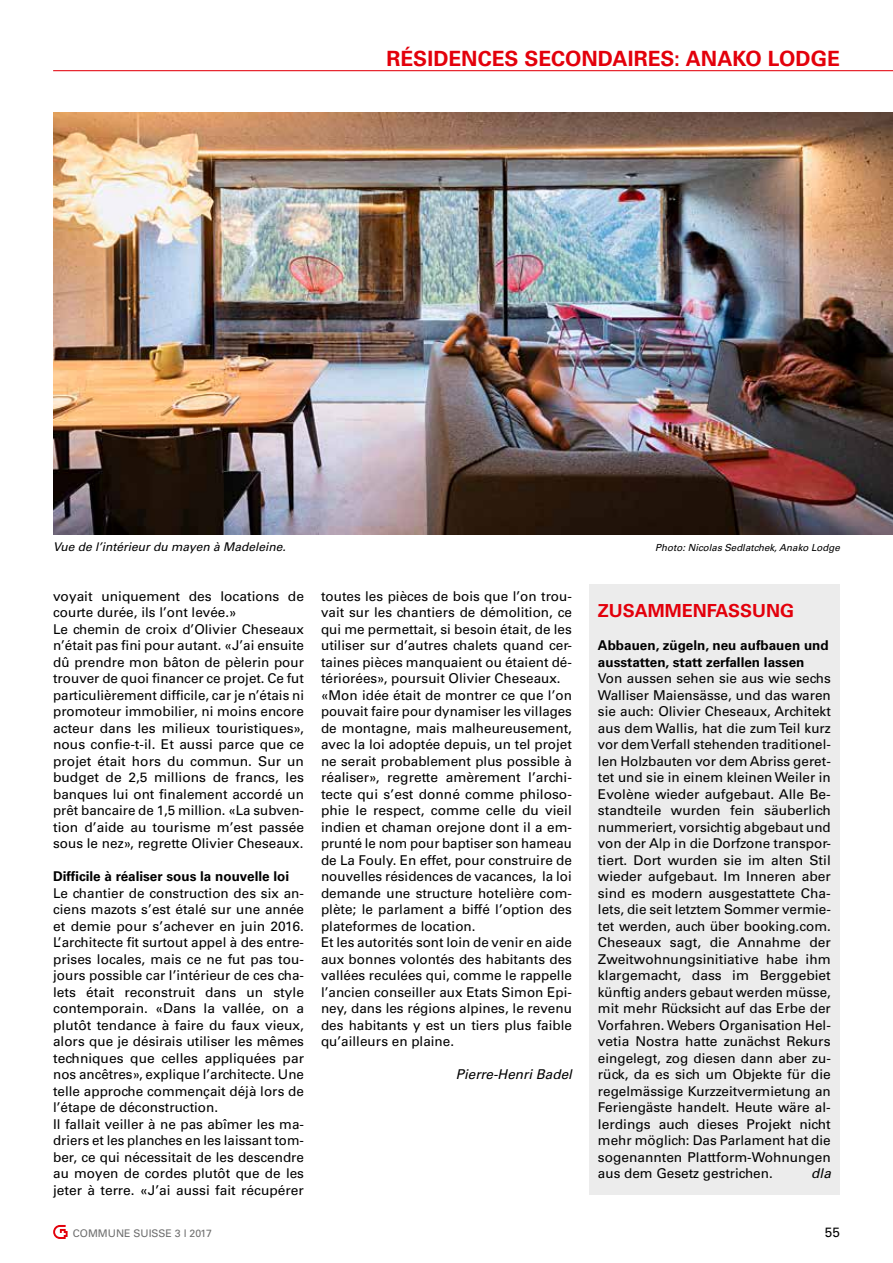
<style>
.page{position:relative;width:893px;height:1263px;background:#fff}
.page>*{position:absolute;margin:0;border:0;box-sizing:border-box;transform-origin:0 0}
.t1{font:700 21px "Univers LT Std";color:#e3000b}
.t2{font:700 18px "Univers LT Std";color:#e3000b}
.t3{font:13.5px/16.5px "Univers LT Std";color:#000}
.t4{font:700 13.5px/16.5px "Univers LT Std";color:#000}
.t5{font:italic 13.5px "Univers LT Std";color:#000}
.t6{font:italic 12px "Univers LT Std";color:#000}
.t7{font:10.5px "Univers LT Std";color:#6e6e6e}
.t8{font:italic 9.75px "Univers LT Std";color:#000}
</style>
<div class="page">
<svg style="left:53px;top:1225px;width:15px;height:14px"></svg>
<hr style="left:53px;top:70px;width:840px;height:1px;background:#e3000b">
<img style="left:53px;top:112px;width:840px;height:423px">
<div style="left:589px;top:584px;width:251px;height:611px;background:#ececec"></div>
<h1 class="t1" style="left:386px;top:46px;width:455px">RÉSIDENCES SECONDAIRES: ANAKO LODGE</h1>
<p class="t6" style="left:53px;top:540px;width:234px">Vue de l’intérieur du mayen à Madeleine.</p>
<p class="t8" style="left:655px;top:542px;width:186px">Photo: Nicolas Sedlatchek, Anako Lodge</p>
<p class="t3" style="left:53px;top:588px;width:252px">voyait uniquement des locations de courte durée, ils l’ont levée.»<br>Le chemin de croix d’Olivier Cheseaux n’était pas fini pour autant. «J’ai ensuite dû prendre mon bâton de pèlerin pour trouver de quoi financer ce projet. Ce fut particulièrement difficile, car je n’étais ni promoteur immobilier, ni moins encore acteur dans les milieux touristiques», nous confie-t-il. Et aussi parce que ce projet était hors du commun. Sur un budget de 2,5 millions de francs, les banques lui ont finalement accordé un prêt bancaire de 1,5 million. «La subven&shy;tion d’aide au tourisme m’est passée sous le nez», regrette Olivier Cheseaux.</p>
<p class="t4" style="left:53px;top:868px;width:238px">Difficile à réaliser sous la nouvelle loi</p>
<p class="t3" style="left:53px;top:885px;width:252px">Le chantier de construction des six an&shy;ciens mazots s’est étalé sur une année et demie pour s’achever en juin 2016.<br>L’architecte fit surtout appel à des entre&shy;prises locales, mais ce ne fut pas tou&shy;jours possible car l’intérieur de ces cha&shy;lets était reconstruit dans un style contemporain. «Dans la vallée, on a plutôt tendance à faire du faux vieux, alors que je désirais utiliser les mêmes techniques que celles appliquées par nos ancêtres», explique l’architecte. Une telle approche commençait déjà lors de l’étape de déconstruction.<br>Il fallait veiller à ne pas abîmer les ma&shy;driers et les planches en les laissant tom&shy;ber, ce qui nécessitait de les descendre au moyen de cordes plutôt que de les jeter à terre. «J’ai aussi fait récupérer</p>
<p class="t3" style="left:321px;top:588px;width:252px">toutes les pièces de bois que l’on trou&shy;vait sur les chantiers de démolition, ce qui me permettait, si besoin était, de les utiliser sur d’autres chalets quand cer&shy;taines pièces manquaient ou étaient dé&shy;tériorées», poursuit Olivier Cheseaux. «Mon idée était de montrer ce que l’on pouvait faire pour dynamiser les villages de montagne, mais malheureusement, avec la loi adoptée depuis, un tel projet ne serait probablement plus possible à réaliser», regrette amèrement l’archi&shy;tecte qui s’est donné comme philoso&shy;phie le respect, comme celle du vieil indien et chaman orejone dont il a em&shy;prunté le nom pour baptiser son hameau de La Fouly. En effet, pour construire de nouvelles résidences de vacances, la loi demande une structure hotelière com&shy;plète; le parlament a biffé l’option des plateformes de location.<br>Et les autorités sont loin de venir en aide aux bonnes volontés des habitants des vallées reculées qui, comme le rappelle l’ancien conseiller aux Etats Simon Epi&shy;ney, dans les régions alpines, le revenu des habitants y est un tiers plus faible qu’ailleurs en plaine.</p>
<p class="t5" style="left:456px;top:1066px;width:117px">Pierre-Henri Badel</p>
<h2 class="t2" style="left:598px;top:600px;width:198px">ZUSAMMENFASSUNG</h2>
<p class="t4" style="left:598px;top:637px;width:232px">Abbauen, zügeln, neu aufbauen und ausstatten, statt zerfallen lassen</p>
<p class="t3" style="left:598px;top:670px;width:234px;text-align:justify">Von aussen sehen sie aus wie sechs Walliser Maiensässe, und das waren sie auch: Olivier Cheseaux, Architekt aus dem Wallis, hat die zum Teil kurz vor dem Verfall stehenden traditionel&shy;len Holzbauten vor dem Abriss geret&shy;tet und sie in einem kleinen Weiler in Evolène wieder aufgebaut. Alle Be&shy;standteile wurden fein säuberlich nummeriert, vorsichtig abgebaut und von der Alp in die Dorfzone transpor&shy;tiert. Dort wurden sie im alten Stil wieder aufgebaut. Im Inneren aber sind es modern ausgestattete Cha&shy;lets, die seit letztem Sommer vermie&shy;tet werden, auch über booking.com.<br>Cheseaux sagt, die Annahme der Zweitwohnungsinitiative habe ihm klargemacht, dass im Berggebiet künftig anders gebaut werden müsse, mit mehr Rücksicht auf das Erbe der Vorfahren. Webers Organisation Hel&shy;vetia Nostra hatte zunächst Rekurs eingelegt, zog diesen dann aber zu&shy;rück, da es sich um Objekte für die regelmässige Kurzzeitvermietung an Feriengäste handelt. Heute wäre al&shy;lerdings auch dieses Projekt nicht mehr möglich: Das Parlament hat die sogenannten Plattform-Wohnungen aus dem Gesetz gestrichen.</p>
<p class="t5" style="left:811px;top:1165px;width:21px">dla</p>
<p class="t7" style="left:73px;top:1227px;width:141px">COMMUNE SUISSE 3 l 2017</p>
<p class="t3" style="left:825px;top:1224px;width:17px">55</p>
</div>
